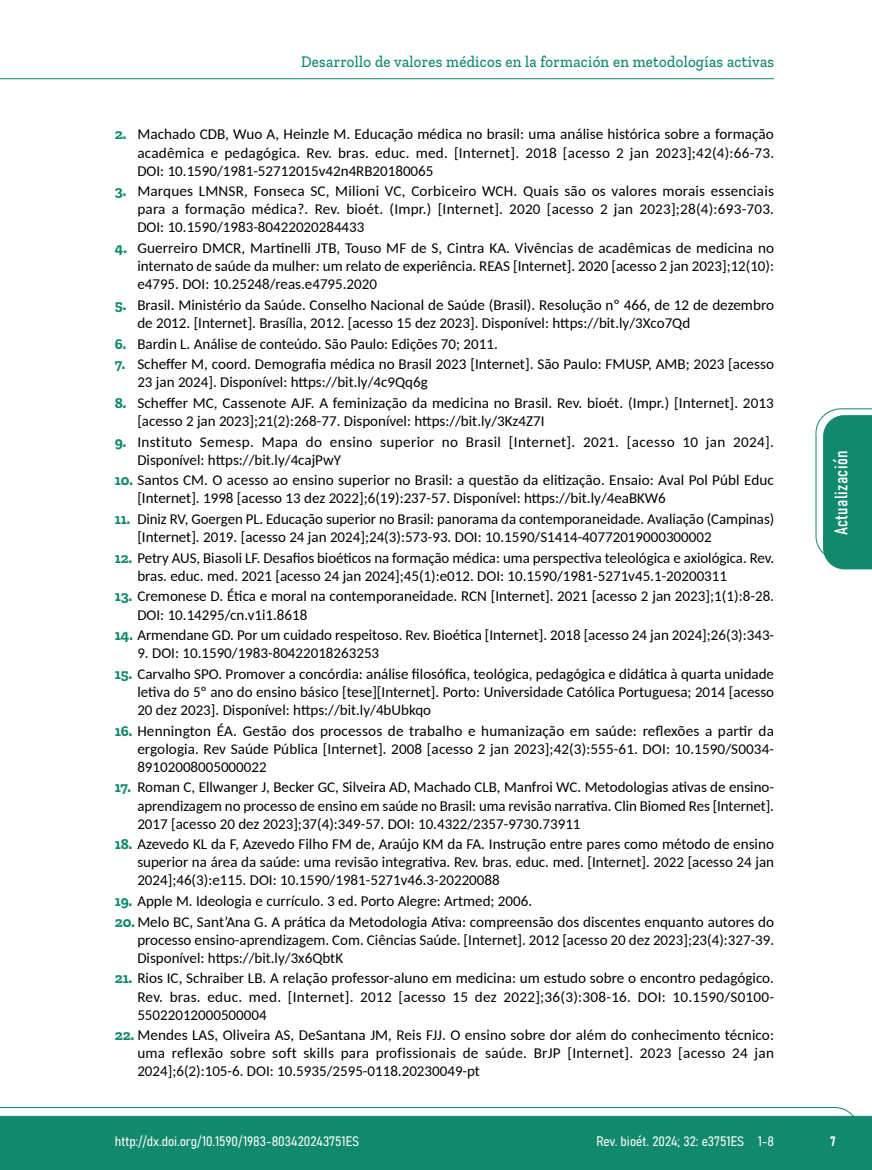
<style>
.page{position:relative;width:872px;height:1170px;background:#fff}
.page>*{position:absolute;margin:0;border:0;box-sizing:border-box;transform-origin:0 0}
.t1{font:18px "Bahnschrift";letter-spacing:.02em;color:#fff}
.t2{font:500 16.5px "Zilla Slab";letter-spacing:.02em;color:#10896d;scale:.9 1}
.t3{font:15px/18px "Carlito";color:#000;text-align:justify}
.t4{font:15px/18px "Carlito";letter-spacing:.025em;color:#000}
.t5{font:13.5px "Bahnschrift";color:#fff}
.s1{font-family:"Zilla Slab";font-weight:700;color:#10896d}
</style>
<div class="page">
<svg style="left:0;top:1107px;width:859px;height:62px;background:#2e977f"></svg>
<hr style="left:0;top:78px;width:774px;height:1px;background:#10896d">
<svg style="left:815px;top:408px;width:57px;height:161px"></svg>
<p class="t2" style="left:301px;top:53px;width:527px">Desarrollo de valores médicos en la formación en metodologías activas</p>
<p class="t3" style="left:137px;top:125px;width:638px;text-indent:-22px"><span class="s1">2.</span> Machado CDB, Wuo A, Heinzle M. Educação médica no brasil: uma análise histórica sobre a formação acadêmica e pedagógica. Rev. bras. educ. med. [Internet]. 2018 [acesso 2 jan 2023];42(4):66-73.<br>DOI: 10.1590/1981-52712015v42n4RB20180065</p>
<p class="t3" style="left:137px;top:181px;width:638px;text-indent:-22px"><span class="s1">3.</span> Marques LMNSR, Fonseca SC, Milioni VC, Corbiceiro WCH. Quais são os valores morais essenciais para a formação médica?. Rev. bioét. (Impr.) [Internet]. 2020 [acesso 2 jan 2023];28(4):693-703.<br>DOI: 10.1590/1983-80422020284433</p>
<p class="t3" style="left:137px;top:238px;width:638px;text-indent:-22px"><span class="s1">4.</span> Guerreiro DMCR, Martinelli JTB, Touso MF de S, Cintra KA. Vivências de acadêmicas de medicina no internato de saúde da mulher: um relato de experiência. REAS [Internet]. 2020 [acesso 2 jan 2023];12(10): e4795. DOI: 10.25248/reas.e4795.2020</p>
<p class="t3" style="left:137px;top:295px;width:638px;text-indent:-22px"><span class="s1">5.</span> Brasil. Ministério da Saúde. Conselho Nacional de Saúde (Brasil). Resolução nº 466, de 12 de dezembro de 2012. [Internet]. Brasília, 2012. [acesso 15 dez 2023]. Disponível: https://bit.ly/3Xco7Qd</p>
<p class="t3" style="left:115px;top:334px;width:384px"><span class="s1">6.</span> Bardin L. Análise de conteúdo. São Paulo: Edições 70; 2011.</p>
<p class="t3" style="left:137px;top:354px;width:638px;text-indent:-22px"><span class="s1">7.</span> Scheffer M, coord. Demografia médica no Brasil 2023 [Internet]. São Paulo: FMUSP, AMB; 2023 [acesso<br>23 jan 2024]. Disponível: https://bit.ly/4c9Qq6g</p>
<p class="t3" style="left:137px;top:393px;width:638px;text-indent:-22px"><span class="s1">8.</span> Scheffer MC, Cassenote AJF. A feminização da medicina no Brasil. Rev. bioét. (Impr.) [Internet]. 2013 [acesso 2 jan 2023];21(2):268-77. Disponível: https://bit.ly/3Kz4Z7I</p>
<p class="t4" style="left:137px;top:432px;width:638px;text-indent:-22px"><span class="s1">9.</span> Instituto Semesp. Mapa do ensino superior no Brasil [Internet]. 2021. [acesso 10 jan 2024].<br>Disponível: https://bit.ly/4cajPwY</p>
<p class="t3" style="left:137px;top:470px;width:638px;text-indent:-22px"><span class="s1">10.</span> Santos CM. O acesso ao ensino superior no Brasil: a questão da elitização. Ensaio: Aval Pol Públ Educ [Internet]. 1998 [acesso 13 dez 2022];6(19):237-57. Disponível: https://bit.ly/4eaBKW6</p>
<p class="t3" style="left:137px;top:509px;width:638px;text-indent:-22px"><span class="s1">11.</span> Diniz RV, Goergen PL. Educação superior no Brasil: panorama da contemporaneidade. Avaliação (Campinas) [Internet]. 2019. [acesso 24 jan 2024];24(3):573-93. DOI: 10.1590/S1414-40772019000300002</p>
<p class="t3" style="left:137px;top:548px;width:638px;text-indent:-22px"><span class="s1">12.</span> Petry AUS, Biasoli LF. Desafios bioéticos na formação médica: uma perspectiva teleológica e axiológica. Rev. bras. educ. med. 2021 [acesso 24 jan 2024];45(1):e012. DOI: 10.1590/1981-5271v45.1-20200311</p>
<p class="t3" style="left:137px;top:586px;width:638px;text-indent:-22px"><span class="s1">13.</span> Cremonese D. Ética e moral na contemporaneidade. RCN [Internet]. 2021 [acesso 2 jan 2023];1(1):8-28.<br>DOI: 10.14295/cn.v1i1.8618</p>
<p class="t3" style="left:115px;top:625px;width:661px"><span class="s1">14.</span> Armendane GD. Por um cuidado respeitoso. Rev. Bioética [Internet]. 2018 [acesso 24 jan 2024];26(3):343-</p>
<p class="t3" style="left:137px;top:643px;width:243px">9. DOI: 10.1590/1983-80422018263253</p>
<p class="t3" style="left:137px;top:664px;width:638px;text-indent:-22px"><span class="s1">15.</span> Carvalho SPO. Promover a concórdia: análise filosófica, teológica, pedagógica e didática à quarta unidade letiva do 5º ano do ensino básico [tese][Internet]. Porto: Universidade Católica Portuguesa; 2014 [acesso 20 dez 2023]. Disponível: https://bit.ly/4bUbkqo</p>
<p class="t3" style="left:137px;top:721px;width:638px;text-indent:-22px"><span class="s1">16.</span> Hennington ÉA. Gestão dos processos de trabalho e humanização em saúde: reflexões a partir da ergologia. Rev Saúde Pública [Internet]. 2008 [acesso 2 jan 2023];42(3):555-61. DOI: 10.1590/S0034- 89102008005000022</p>
<p class="t3" style="left:137px;top:777px;width:638px;text-indent:-22px"><span class="s1">17.</span> Roman C, Ellwanger J, Becker GC, Silveira AD, Machado CLB, Manfroi WC. Metodologias ativas de ensino&shy;aprendizagem no processo de ensino em saúde no Brasil: uma revisão narrativa. Clin Biomed Res [Internet].<br>2017 [acesso 20 dez 2023];37(4):349-57. DOI: 10.4322/2357-9730.73911</p>
<p class="t3" style="left:137px;top:834px;width:638px;text-indent:-22px"><span class="s1">18.</span> Azevedo KL da F, Azevedo Filho FM de, Araújo KM da FA. Instrução entre pares como método de ensino superior na área da saúde: uma revisão integrativa. Rev. bras. educ. med. [Internet]. 2022 [acesso 24 jan 2024];46(3):e115. DOI: 10.1590/1981-5271v46.3-20220088</p>
<p class="t3" style="left:115px;top:891px;width:419px"><span class="s1">19.</span> Apple M. Ideologia e currículo. 3 ed. Porto Alegre: Artmed; 2006.</p>
<p class="t3" style="left:137px;top:911px;width:638px;text-indent:-22px"><span class="s1">20.</span> Melo BC, Sant’Ana G. A prática da Metodologia Ativa: compreensão dos discentes enquanto autores do processo ensino-aprendizagem. Com. Ciências Saúde. [Internet]. 2012 [acesso 20 dez 2023];23(4):327-39.<br>Disponível: https://bit.ly/3x6QbtK</p>
<p class="t3" style="left:137px;top:968px;width:638px;text-indent:-22px"><span class="s1">21.</span> Rios IC, Schraiber LB. A relação professor-aluno em medicina: um estudo sobre o encontro pedagógico.<br>Rev. bras. educ. med. [Internet]. 2012 [acesso 15 dez 2022];36(3):308-16. DOI: 10.1590/S0100- 55022012000500004</p>
<p class="t3" style="left:137px;top:1025px;width:638px;text-indent:-22px"><span class="s1">22.</span> Mendes LAS, Oliveira AS, DeSantana JM, Reis FJJ. O ensino sobre dor além do conhecimento técnico: uma reflexão sobre soft skills para profissionais de saúde. BrJP [Internet]. 2023 [acesso 24 jan 2024];6(2):105-6. DOI: 10.5935/2595-0118.20230049-pt</p>
<p class="t1" style="left:827px;top:535px;width:86px;rotate:-90deg">Actualización</p>
<p class="t5" style="left:115px;top:1131px;width:246px">http://dx.doi.org/10.1590/1983-803420243751ES</p>
<p class="t5" style="left:596px;top:1131px;width:179px">Rev. bioét. 2024; 32: e3751ES 1-8</p>
<p class="t5" style="left:830px;top:1130px;width:7px">7</p>
</div>
